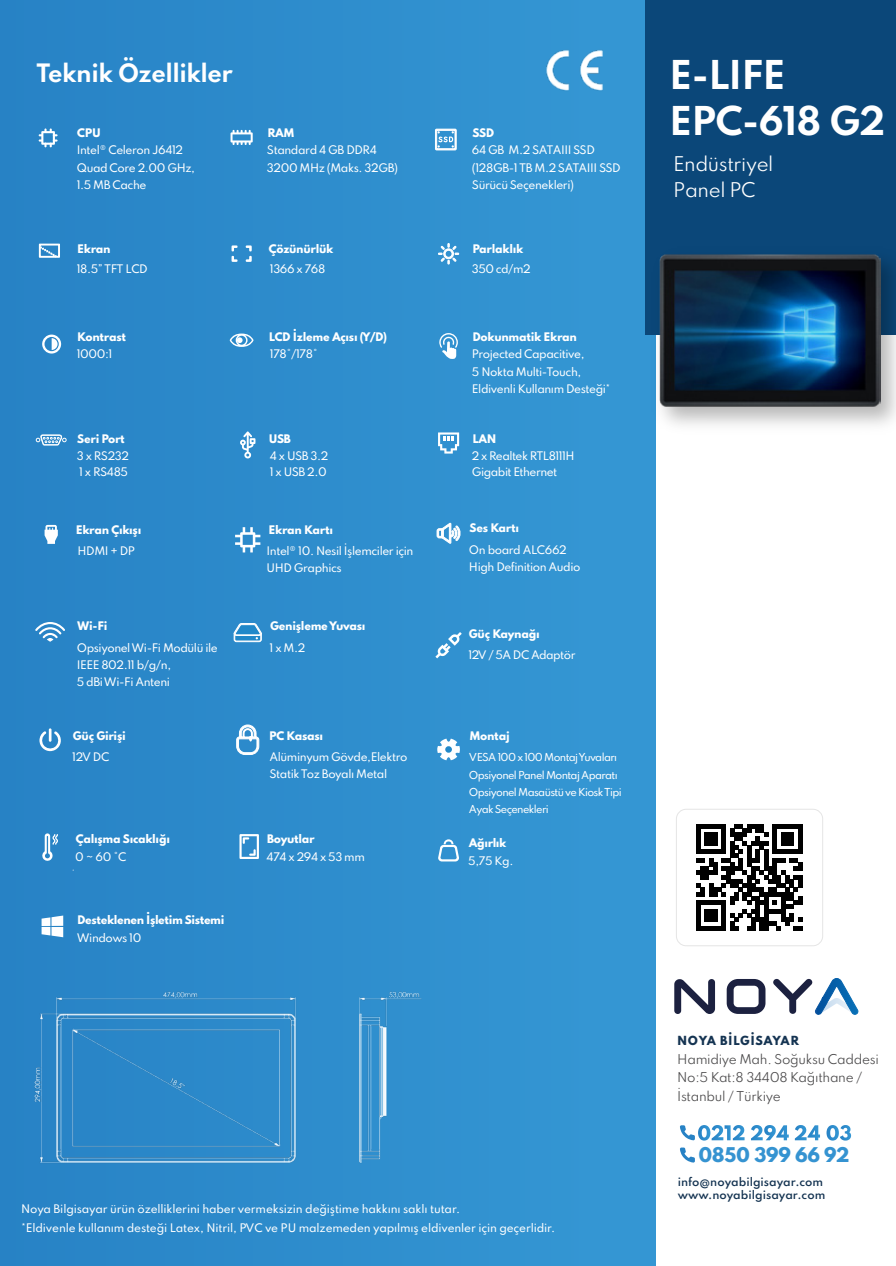
<style>
.page{position:relative;width:896px;height:1266px;background:#fff}
.page>*{position:absolute;margin:0;border:0;box-sizing:border-box;transform-origin:0 0}
.t1{font:700 35.25px/46.5px "Spartan";letter-spacing:-.025em;color:#fff}
.t2{font:700 22.5px "Spartan";letter-spacing:-.02em;color:#fff}
.t3{font:18px/25.5px "Spartan";letter-spacing:-.025em;color:#fff}
.t4{font:800 18px "Spartan";letter-spacing:-.02em;color:#3593d1}
.t5{font:12px/18.8px "Spartan";letter-spacing:-.025em;color:#4a494a}
.t6{font:800 11.1px "Spartan";letter-spacing:.05em;color:#153452}
.t7{font:500 10.5px/17.2px "Spartan";letter-spacing:-.04em;color:#fff}
.t8{font:800 10.5px "Spartan";letter-spacing:-.03em;color:#fff}
.t9{font:500 10.5px/19.5px "Spartan";letter-spacing:-.015em;color:#fff}
.t10{font:600 10.5px/13.5px "Spartan";color:#153452}
.t11{font:500 9.75px/17.2px "Spartan";letter-spacing:-.065em;color:#fff}
</style>
<div class="page">
<div style="left:0;top:0;width:656px;height:1266px;background:#2e8dcd"></div>
<svg style="left:435px;top:129px;width:22px;height:21px"></svg>
<svg style="left:39px;top:128px;width:19px;height:19px"></svg>
<svg style="left:231px;top:130px;width:22px;height:15px"></svg>
<svg style="left:438px;top:243px;width:21px;height:21px"></svg>
<svg style="left:38px;top:243px;width:22px;height:15px"></svg>
<svg style="left:231px;top:245px;width:7px;height:17px"></svg>
<svg style="left:245px;top:245px;width:7px;height:17px"></svg>
<svg style="left:438px;top:432px;width:21px;height:22px"></svg>
<svg style="left:35px;top:434px;width:32px;height:12px"></svg>
<svg style="left:240px;top:431px;width:15px;height:28px"></svg>
<svg style="left:439px;top:333px;width:19px;height:26px"></svg>
<svg style="left:42px;top:335px;width:19px;height:19px"></svg>
<svg style="left:230px;top:334px;width:23px;height:13px"></svg>
<svg style="left:42px;top:833px;width:16px;height:28px"></svg>
<svg style="left:236px;top:724px;width:23px;height:31px"></svg>
<div style="left:645px;top:0;width:251px;height:334px;background:#0b4779"></div>
<svg style="left:42px;top:915px;width:21px;height:22px"></svg>
<div style="left:676px;top:809px;width:147px;height:137px;border:1px solid #e5e5e5;border-radius:10px"></div>
<svg style="left:696px;top:824px;width:106px;height:106px"></svg>
<img style="left:647px;top:257px;width:249px;height:168px">
<img style="left:659px;top:254px;width:221px;height:153px">
<svg style="left:751px;top:1125px;width:38px;height:15px"></svg>
<svg style="left:795px;top:1125px;width:25px;height:15px"></svg>
<svg style="left:826px;top:1125px;width:25px;height:15px"></svg>
<svg style="left:680px;top:1125px;width:65px;height:15px"></svg>
<svg style="left:680px;top:1147px;width:15px;height:15px"></svg>
<svg style="left:45px;top:525px;width:13px;height:19px"></svg>
<svg style="left:235px;top:527px;width:25px;height:25px"></svg>
<svg style="left:437px;top:523px;width:24px;height:20px"></svg>
<svg style="left:35px;top:622px;width:30px;height:20px"></svg>
<svg style="left:233px;top:623px;width:29px;height:19px"></svg>
<svg style="left:435px;top:632px;width:27px;height:26px"></svg>
<hr style="left:49px;top:728px;width:3px;height:14px;background:#fff">
<svg style="left:39px;top:731px;width:22px;height:20px"></svg>
<svg style="left:437px;top:738px;width:23px;height:23px"></svg>
<div style="left:445px;top:746px;width:7px;height:7px;border:2px solid #2188c9;border-radius:50%"></div>
<img style="left:438px;top:845px;width:21px;height:16px">
<svg style="left:444px;top:839px;width:9px;height:5px"></svg>
<svg style="left:239px;top:834px;width:20px;height:25px"></svg>
<img style="left:546px;top:49px;width:57px;height:42px">
<svg style="left:727px;top:979px;width:38px;height:35px"></svg>
<svg style="left:674px;top:979px;width:41px;height:35px"></svg>
<svg style="left:773px;top:978px;width:85px;height:37px"></svg>
<img style="left:34px;top:991px;width:388px;height:173px">
<h2 class="t2" style="left:36px;top:56px;width:198px">Teknik Özellikler</h2>
<p class="t8" style="left:77px;top:125px;width:25px">CPU</p>
<p class="t7" style="left:77px;top:141px;width:120px">Intel® Celeron J6412<br>Quad Core 2.00 GHz,<br>1.5 MB Cache</p>
<p class="t8" style="left:267px;top:125px;width:29px">RAM</p>
<p class="t7" style="left:267px;top:141px;width:133px">Standard 4 GB DDR4<br>3200 MHz (Maks. 32GB)</p>
<p class="t8" style="left:77px;top:241px;width:35px">Ekran</p>
<p class="t7" style="left:77px;top:260px;width:73px">18.5” TFT LCD</p>
<p class="t8" style="left:269px;top:241px;width:66px">Çözünürlük</p>
<p class="t7" style="left:270px;top:260px;width:57px">1366 x 768</p>
<p class="t8" style="left:77px;top:329px;width:50px">Kontrast</p>
<p class="t7" style="left:77px;top:345px;width:37px">1000:1</p>
<p class="t8" style="left:269px;top:329px;width:120px">LCD İzleme Açısı (Y/D)</p>
<p class="t7" style="left:270px;top:345px;width:49px">178°/178°</p>
<p class="t8" style="left:77px;top:430px;width:49px">Seri Port</p>
<p class="t7" style="left:77px;top:447px;width:54px;line-height:16.5px">3 x RS232<br>1 x RS485</p>
<p class="t8" style="left:269px;top:430px;width:24px">USB</p>
<p class="t7" style="left:270px;top:447px;width:60px;line-height:16.5px">4 x USB 3.2<br>1 x USB 2.0</p>
<p class="t8" style="left:76px;top:522px;width:67px">Ekran Çıkışı</p>
<p class="t7" style="left:78px;top:542px;width:59px">HDMI + DP</p>
<p class="t8" style="left:269px;top:522px;width:66px">Ekran Kartı</p>
<p class="t7" style="left:267px;top:542px;width:148px;line-height:16.5px">Intel® 10. Nesil İşlemciler için<br>UHD Graphics</p>
<p class="t8" style="left:77px;top:618px;width:32px">Wi-Fi</p>
<p class="t7" style="left:77px;top:638px;width:143px">Opsiyonel Wi-Fi Modülü ile<br>IEEE 802.11 b/g/n,<br>5 dBi Wi-Fi Anteni</p>
<p class="t8" style="left:270px;top:618px;width:97px">Genişleme Yuvası</p>
<p class="t7" style="left:270px;top:638px;width:37px">1 x M.2</p>
<p class="t8" style="left:73px;top:728px;width:54px">Güç Girişi</p>
<p class="t7" style="left:72px;top:748px;width:39px">12V DC</p>
<p class="t7" style="left:269px;top:748px;width:139px">Alüminyum Gövde,Elektro<br>Statik Toz Boyalı Metal</p>
<p class="t8" style="left:269px;top:728px;width:56px">PC Kasası</p>
<p class="t8" style="left:76px;top:831px;width:96px">Çalışma Sıcaklığı</p>
<p class="t7" style="left:75px;top:848px;width:53px">0 ~ 60 °C</p>
<p class="t8" style="left:77px;top:911px;width:149px">Desteklenen İşletim Sistemi</p>
<p class="t7" style="left:77px;top:929px;width:66px">Windows 10</p>
<p class="t8" style="left:267px;top:831px;width:49px">Boyutlar</p>
<p class="t7" style="left:267px;top:848px;width:100px">474 x 294 x 53 mm</p>
<p class="t8" style="left:472px;top:125px;width:23px">SSD</p>
<p class="t7" style="left:472px;top:141px;width:150px">64 GB M.2 SATAIII SSD (128GB-1 TB M.2 SATAIII SSD<br>Sürücü Seçenekleri)</p>
<p class="t8" style="left:472px;top:241px;width:52px">Parlaklık</p>
<p class="t7" style="left:472px;top:260px;width:60px">350 cd/m2</p>
<p class="t8" style="left:472px;top:329px;width:106px">Dokunmatik Ekran</p>
<p class="t7" style="left:472px;top:345px;width:140px">Projected Capacitive,<br>5 Nokta Multi-Touch,<br>Eldivenli Kullanım Desteği*</p>
<p class="t8" style="left:472px;top:430px;width:26px">LAN</p>
<p class="t7" style="left:472px;top:447px;width:104px;line-height:16.5px">2 x Realtek RTL8111H<br>Gigabit Ethernet</p>
<p class="t8" style="left:469px;top:520px;width:51px">Ses Kartı</p>
<p class="t7" style="left:469px;top:540px;width:113px">On board ALC662<br>High Definition Audio</p>
<p class="t8" style="left:469px;top:626px;width:73px">Güç Kaynağı</p>
<p class="t7" style="left:468px;top:646px;width:109px">12V / 5A DC Adaptör</p>
<p class="t8" style="left:469px;top:728px;width:42px">Montaj</p>
<p class="t11" style="left:469px;top:748px;width:154px">VESA 100 x 100 Montaj Yuvaları<br>Opsiyonel Panel Montaj Aparatı<br>Opsiyonel Masaüstü ve Kiosk Tipi<br>Ayak Seçenekleri</p>
<p class="t8" style="left:469px;top:835px;width:39px">Ağırlık</p>
<p class="t7" style="left:468px;top:852px;width:47px">5,75 Kg.</p>
<p class="t9" style="left:21px;top:1198px;width:536px">Noya Bilgisayar ürün özelliklerini haber vermeksizin değiştime hakkını saklı tutar.<br>*Eldivenle kullanım desteği Latex, Nitril, PVC ve PU malzemeden yapılmış eldivenler için geçerlidir.</p>
<h1 class="t1" style="left:669px;top:51px;width:218px">E-LIFE<br>EPC-618 G2</h1>
<h3 class="t3" style="left:673px;top:151px;width:102px">Endüstriyel<br>Panel PC</h3>
<p class="t6" style="left:677px;top:1032px;width:123px">NOYA BİLGİSAYAR</p>
<p class="t5" style="left:677px;top:1049px;width:203px">Hamidiye Mah. Soğuksu Caddesi<br>No:5 Kat:8 34408 Kağıthane /<br>İstanbul / Türkiye</p>
<h3 class="t4" style="left:698px;top:1141px;width:153px">0850 399 66 92</h3>
<p class="t10" style="left:678px;top:1174px;width:149px">info@noyabilgisayar.com www.noyabilgisayar.com</p>
</div>
